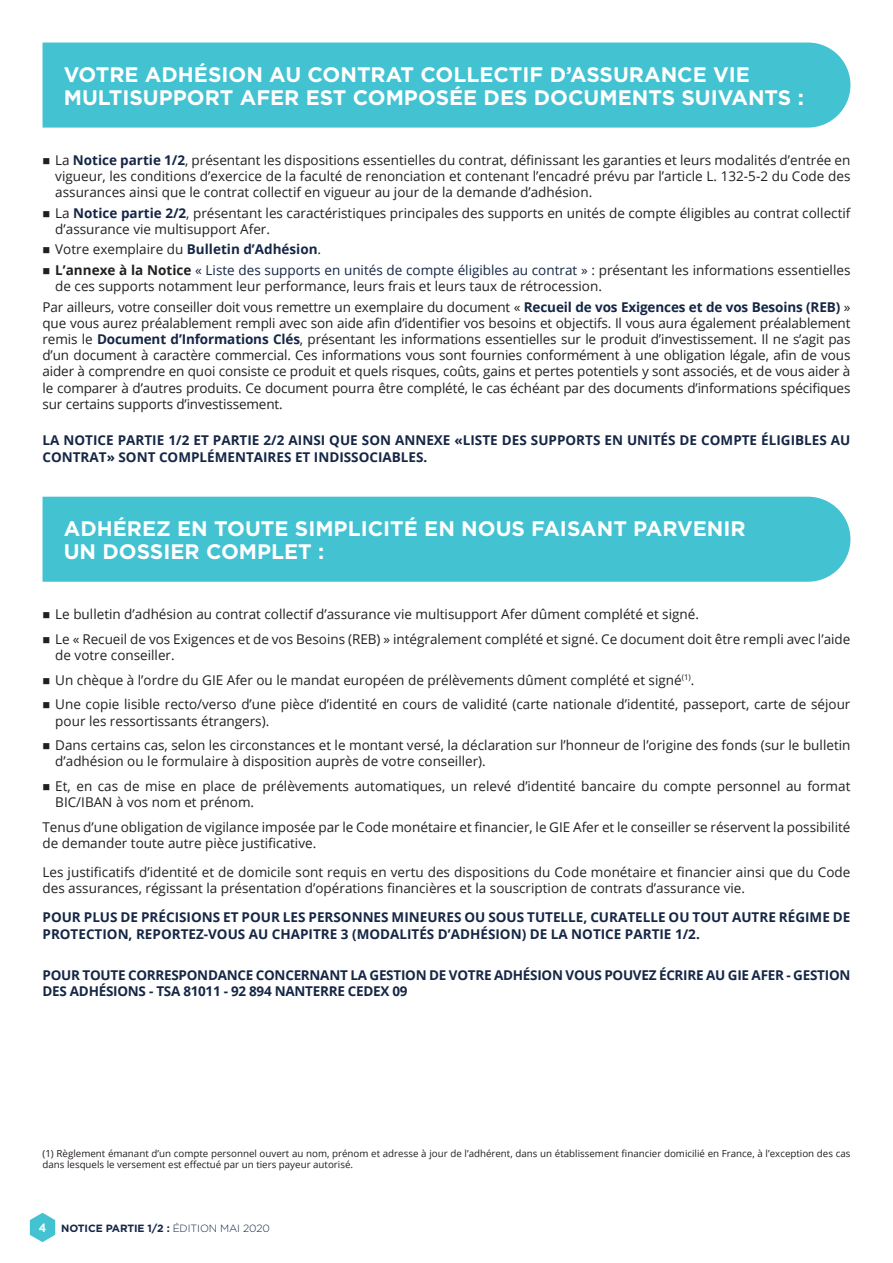
<style>
.page{position:relative;width:893px;height:1263px;background:#fff}
.page>*{position:absolute;margin:0;border:0;box-sizing:border-box;transform-origin:0 0}
.t1{font:700 21px/22.5px "Gotham";color:#fff}
.t2{font:13.5px/16.2px "Open Sans";color:#231f20}
.t3{font:700 13.5px/16.2px "Open Sans";color:#152646}
.t4{font:700 13.5px/16.2px "Open Sans";letter-spacing:-.02em;color:#152646}
.t5{font:700 10.5px "Gotham";letter-spacing:-.01em;color:#152646}
.t6{font:9.75px/11.7px "Open Sans";color:#231f20}
.s1{font-weight:700;color:#152646}
.s2{font-weight:700}
.s3{color:#152646}
.s4{font-size:12px;color:#fff}
.s5{font-weight:300}
</style>
<div class="page">
<svg style="left:30px;top:1213px;width:25px;height:29px"></svg>
<div style="left:43px;top:43px;width:807px;height:85px;background:#43c2d1"></div>
<div style="left:43px;top:497px;width:807px;height:85px;background:#43c2d1"></div>
<h1 class="t1" style="left:64px;top:63px;width:742px">VOTRE ADHÉSION AU CONTRAT COLLECTIF D’ASSURANCE VIE<br>MULTISUPPORT AFER EST COMPOSÉE DES DOCUMENTS SUIVANTS :</h1>
<p class="t2" style="left:55px;top:152px;width:797px;text-align:justify;text-indent:-13px">■ La <span class="s1">Notice partie 1/2</span>, présentant les dispositions essentielles du contrat, définissant les garanties et leurs modalités d’entrée en vigueur, les conditions d’exercice de la faculté de renonciation et contenant l’encadré prévu par l’article L. 132-5-2 du Code des assurances ainsi que le contrat collectif en vigueur au jour de la demande d’adhésion.</p>
<p class="t2" style="left:55px;top:204px;width:797px;text-indent:-13px">■ La <span class="s1">Notice partie 2/2</span>, présentant les caractéristiques principales des supports en unités de compte éligibles au contrat collectif d’assurance vie multisupport Afer.</p>
<p class="t2" style="left:43px;top:241px;width:280px">■ Votre exemplaire du <span class="s1">Bulletin d’Adhésion</span>.</p>
<p class="t2" style="left:55px;top:261px;width:797px;text-indent:-13px">■ <span class="s2">L’annexe à la Notice</span> <span class="s3">« Liste des supports en unités de compte éligibles au contrat »</span> : présentant les informations essentielles de ces supports notamment leur performance, leurs frais et leurs taux de rétrocession.</p>
<p class="t2" style="left:43px;top:298px;width:809px;text-align:justify">Par ailleurs, votre conseiller doit vous remettre un exemplaire du document « <span class="s1">Recueil de vos Exigences et de vos Besoins (REB)</span> » que vous aurez préalablement rempli avec son aide afin d’identifier vos besoins et objectifs. Il vous aura également préalablement remis le <span class="s1">Document d’Informations Clés</span>, présentant les informations essentielles sur le produit d’investissement. Il ne s’agit pas d’un document à caractère commercial. Ces informations vous sont fournies conformément à une obligation légale, afin de vous aider à comprendre en quoi consiste ce produit et quels risques, coûts, gains et pertes potentiels y sont associés, et de vous aider à le comparer à d’autres produits. Ce document pourra être complété, le cas échéant par des documents d’informations spécifiques sur certains supports d’investissement.</p>
<p class="t3" style="left:43px;top:432px;width:809px">LA NOTICE PARTIE 1/2 ET PARTIE 2/2 AINSI QUE SON ANNEXE «LISTE DES SUPPORTS EN UNITÉS DE COMPTE ÉLIGIBLES AU<br>CONTRAT» SONT COMPLÉMENTAIRES ET INDISSOCIABLES.</p>
<h1 class="t1" style="left:64px;top:517px;width:683px">ADHÉREZ EN TOUTE SIMPLICITÉ EN NOUS FAISANT PARVENIR<br>UN DOSSIER COMPLET :</h1>
<p class="t2" style="left:43px;top:606px;width:658px">■ Le bulletin d’adhésion au contrat collectif d’assurance vie multisupport Afer dûment complété et signé.</p>
<p class="t2" style="left:55px;top:630px;width:797px;text-indent:-13px">■ Le « Recueil de vos Exigences et de vos Besoins (REB) » intégralement complété et signé. Ce document doit être rempli avec l’aide de votre conseiller.</p>
<p class="t2" style="left:43px;top:671px;width:653px">■ Un chèque à l’ordre du GIE Afer ou le mandat européen de prélèvements dûment complété et signé<sup>(1)</sup>.</p>
<p class="t2" style="left:55px;top:696px;width:797px;text-indent:-13px">■ Une copie lisible recto/verso d’une pièce d’identité en cours de validité (carte nationale d’identité, passeport, carte de séjour pour les ressortissants étrangers).</p>
<p class="t2" style="left:55px;top:737px;width:797px;text-indent:-13px">■ Dans certains cas, selon les circonstances et le montant versé, la déclaration sur l’honneur de l’origine des fonds (sur le bulletin d’adhésion ou le formulaire à disposition auprès de votre conseiller).</p>
<p class="t2" style="left:55px;top:778px;width:797px;text-indent:-13px">■ Et, en cas de mise en place de prélèvements automatiques, un relevé d’identité bancaire du compte personnel au format<br>BIC/IBAN à vos nom et prénom.</p>
<p class="t2" style="left:43px;top:819px;width:809px">Tenus d’une obligation de vigilance imposée par le Code monétaire et financier, le GIE Afer et le conseiller se réservent la possibilité de demander toute autre pièce justificative.</p>
<p class="t2" style="left:43px;top:864px;width:809px">Les justificatifs d’identité et de domicile sont requis en vertu des dispositions du Code monétaire et financier ainsi que du Code des assurances, régissant la présentation d’opérations financières et la souscription de contrats d’assurance vie.</p>
<p class="t3" style="left:43px;top:909px;width:809px">POUR PLUS DE PRÉCISIONS ET POUR LES PERSONNES MINEURES OU SOUS TUTELLE, CURATELLE OU TOUT AUTRE RÉGIME DE<br>PROTECTION, REPORTEZ-VOUS AU CHAPITRE 3 (MODALITÉS D’ADHÉSION) DE LA NOTICE PARTIE 1/2.</p>
<p class="t4" style="left:43px;top:966px;width:809px">POUR TOUTE CORRESPONDANCE CONCERNANT LA GESTION DE VOTRE ADHÉSION VOUS POUVEZ ÉCRIRE AU GIE AFER - GESTION<br>DES ADHÉSIONS - TSA 81011 - 92 894 NANTERRE CEDEX 09</p>
<p class="t6" style="left:43px;top:1147px;width:809px">(1) Règlement émanant d’un compte personnel ouvert au nom, prénom et adresse à jour de l’adhérent, dans un établissement financier domicilié en France, à l’exception des cas dans lesquels le versement est effectué par un tiers payeur autorisé.</p>
<p class="t5" style="left:39px;top:1221px;width:233px"><span class="s4">4</span> NOTICE PARTIE 1/2 : <span class="s5">ÉDITION MAI 2020</span></p>
</div>
